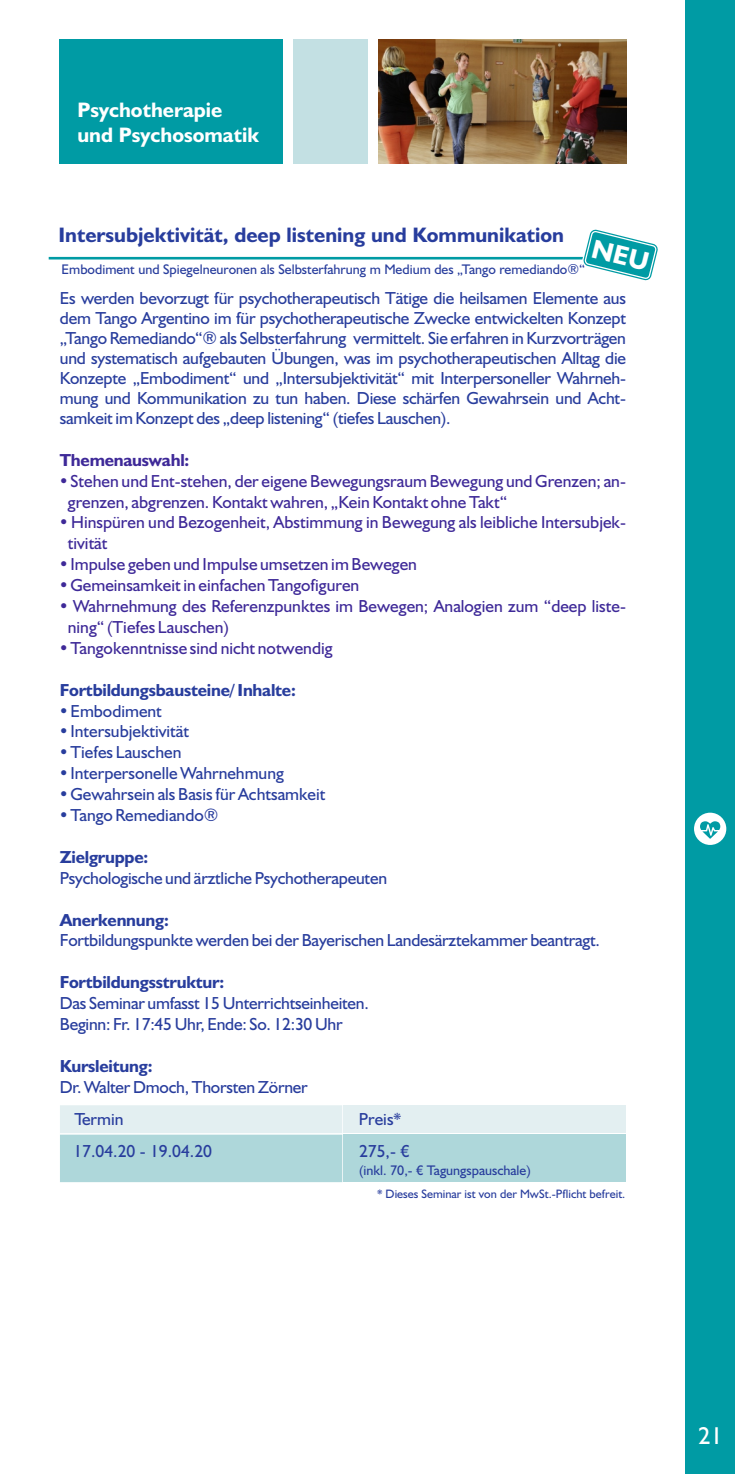
<style>
.page{position:relative;width:735px;height:1474px;background:#fff}
.page>*{position:absolute;margin:0;border:0;box-sizing:border-box;transform-origin:0 0}
.t1{font:24.5px "Humanist 521 BT";color:#fff}
.t2{font:700 21px "Humanist 521 BT";color:#283d9d}
.t3{font:700 21px/25.2px "Humanist 521 BT";color:#fff}
.t4{font:17.5px/20.1px "Humanist 521 BT";letter-spacing:-.015em;color:#283d9d}
.t5{font:17.5px "Humanist 521 BT";color:#3e2998}
.t6{font:700 17.5px "Humanist 521 BT";letter-spacing:-.015em;color:#283d9d}
.t7{font:700 17.5px "Humanist 521 BT";letter-spacing:-.015em;color:#3e2998}
.t8{font:14px "Humanist 521 BT";color:#283d9d}
.t9{font:12.25px "Humanist 521 BT";color:#283d9d}
</style>
<div class="page">
<div style="left:685px;top:0;width:49px;height:1473px;background:#009ba4"></div>
<svg style="left:693px;top:812px;width:32px;height:33px"></svg>
<svg style="left:699px;top:821px;width:20px;height:17px"></svg>
<div style="left:60px;top:40px;width:223px;height:124px;background:#009ba4"></div>
<div style="left:293px;top:40px;width:74px;height:124px;background:#c3e0e3"></div>
<div style="left:343px;top:1105px;width:282px;height:28px;background:#e3eff1"></div>
<svg style="left:60px;top:1105px;width:282px;height:77px;background:#c3e0e3"></svg>
<div style="left:343px;top:1134px;width:282px;height:48px;background:#aed7da"></div>
<svg style="left:49px;top:256px;width:532px;height:4px;background:#59bdc3"></svg>
<img style="left:378px;top:40px;width:248px;height:124px">
<svg style="left:581px;top:229px;width:77px;height:52px"></svg>
<p class="t3" style="left:77px;top:98px;width:183px">Psychotherapie und Psychosomatik</p>
<p class="t2" style="left:58px;top:226px;width:506px">Intersubjektivität, deep listening und Kommunikation</p>
<p class="t8" style="left:62px;top:264px;width:524px">Embodiment und Spiegelneuronen als Selbsterfahrung m Medium des „Tango remediando®“</p>
<p class="t4" style="left:60px;top:289px;width:567px;text-align:justify">Es werden bevorzugt für psychotherapeutisch Tätige die heilsamen Elemente aus dem Tango Argentino im für psychotherapeutische Zwecke entwickelten Konzept „Tango Remediando“® als Selbsterfahrung vermittelt. Sie erfahren in Kurzvorträgen und systematisch aufgebauten Übungen, was im psychotherapeutischen Alltag die Konzepte „Embodiment“ und „Intersubjektivität“ mit Interpersoneller Wahrneh&shy;mung und Kommunikation zu tun haben. Diese schärfen Gewahrsein und Acht&shy;samkeit im Konzept des „deep listening“ (tiefes Lauschen).</p>
<p class="t7" style="left:60px;top:452px;width:131px">Themenauswahl:</p>
<p class="t5" style="left:71px;top:473px;width:556px">Stehen und Ent-stehen, der eigene Bewegungsraum Bewegung und Grenzen; an-</p>
<p class="t5" style="left:68px;top:494px;width:440px">grenzen, abgrenzen. Kontakt wahren, „Kein Kontakt ohne Takt“</p>
<p class="t5" style="left:71px;top:515px;width:556px">Hinspüren und Bezogenheit, Abstimmung in Bewegung als leibliche Intersubjek-</p>
<p class="t5" style="left:68px;top:536px;width:41px">tivität</p>
<p class="t5" style="left:70px;top:557px;width:348px">Impulse geben und Impulse umsetzen im Bewegen</p>
<p class="t5" style="left:70px;top:578px;width:290px">Gemeinsamkeit in einfachen Tangofiguren</p>
<p class="t5" style="left:73px;top:598px;width:554px">Wahrnehmung des Referenzpunktes im Bewegen; Analogien zum “deep liste-</p>
<p class="t5" style="left:68px;top:619px;width:162px">ning“ (Tiefes Lauschen)</p>
<p class="t5" style="left:70px;top:640px;width:263px">Tangokenntnisse sind nicht notwendig</p>
<p class="t6" style="left:60px;top:682px;width:237px">Fortbildungsbausteine/ Inhalte:</p>
<p class="t4" style="left:70px;top:701px;width:256px;line-height:20.8px">Embodiment<br>Intersubjektivität<br>Tiefes Lauschen<br>Interpersonelle Wahrnehmung<br>Gewahrsein als Basis für Achtsamkeit<br>Tango Remediando®</p>
<p class="t6" style="left:60px;top:849px;width:90px">Zielgruppe:</p>
<p class="t4" style="left:60px;top:869px;width:328px">Psychologische und ärztliche Psychotherapeuten</p>
<p class="t6" style="left:60px;top:912px;width:111px">Anerkennung:</p>
<p class="t4" style="left:60px;top:931px;width:541px">Fortbildungspunkte werden bei der Bayerischen Landesärztekammer beantragt.</p>
<p class="t6" style="left:60px;top:975px;width:166px">Fortbildungsstruktur:</p>
<p class="t4" style="left:60px;top:994px;width:310px;line-height:20.8px">Das Seminar umfasst 15 Unterrichtseinheiten.<br>Beginn: Fr. 17:45 Uhr, Ende: So. 12:30 Uhr</p>
<p class="t6" style="left:60px;top:1058px;width:94px">Kursleitung:</p>
<p class="t4" style="left:74px;top:1072px;width:235px;line-height:32.2px;text-indent:-15px">Dr. Walter Dmoch, Thorsten Zörner<br>Termin</p>
<p class="t4" style="left:359px;top:1104px;width:44px;line-height:31.8px">Preis*<br>275,-</p>
<p class="t8" style="left:359px;top:1163px;width:173px">(inkl. 70,- Tagungspauschale)</p>
<p class="t4" style="left:73px;top:1142px;width:140px">17.04.20 - 19.04.20</p>
<p class="t9" style="left:377px;top:1189px;width:250px">* Dieses Seminar ist von der MwSt.-Pflicht befreit.</p>
<h1 class="t1" style="left:697px;top:1425px;width:26px">21</h1>
</div>
